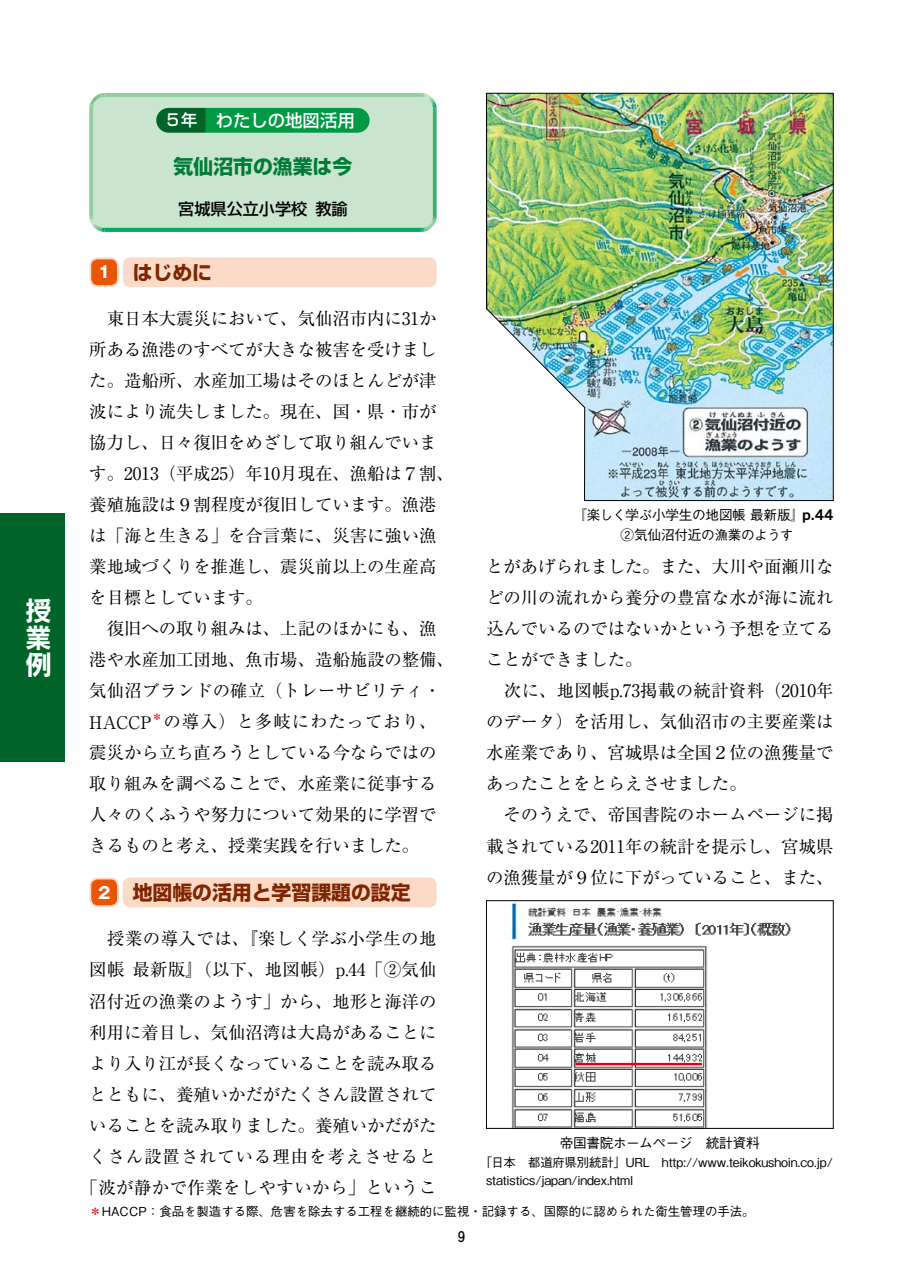
<style>
.page{position:relative;width:903px;height:1275px;background:#fff}
.page>*{position:absolute;margin:0;border:0;box-sizing:border-box;transform-origin:0 0}
.t1{font:27.3px/27.3px "Rodin Pro B";color:#fff;text-align:justify}
.t2{font:700 19.78px "Shin Go Pro";color:#7f2500}
.t3{font:700 19.78px "Shin Go Pro";color:#007c36}
.t4{font:17.32px/31px "Ryumin Pro";color:#000}
.t5{font:500 17.32px "Shin Go Pro";color:#fff}
.t6{font:500 16.1px "Shin Go Pro";color:#000}
.t7{font:500 13.65px/19.8px "Gothic BBB Pro";letter-spacing:-.02em;color:#000;text-align:center}
.t8{font:500 13.65px "Jun 34 Pro";color:#000}
.t9{font:500 12.42px/18.6px "Gothic BBB Pro";letter-spacing:-.005em;color:#000}
.s1{font-size:16.1px}
.s2{font-family:"Gothic MB101 Pro";font-size:16.1px;color:#fff}
.s3{font-family:"Rodin Pro B";font-weight:400}
.s4{color:#e60012}
</style>
<div class="page">
<div style="left:90px;top:258px;width:28px;height:28px;background:#ea5504;border-radius:7px"></div>
<div style="left:89px;top:257px;width:30px;height:30px;border:2px solid #fbdac8;border-radius:7px"></div>
<div style="left:123px;top:257px;width:314px;height:30px;background:#fbdac8;border-radius:7px"></div>
<div style="left:90px;top:878px;width:28px;height:28px;background:#ea5504;border-radius:7px"></div>
<div style="left:89px;top:877px;width:30px;height:30px;border:2px solid #fbdac8;border-radius:7px"></div>
<div style="left:123px;top:877px;width:314px;height:30px;background:#fbdac8;border-radius:7px"></div>
<div style="left:0;top:513px;width:64px;height:248px;background:#006428"></div>
<img style="left:486px;top:93px;width:348px;height:408px">
<img style="left:508px;top:902px;width:283px;height:225px">
<div style="left:486px;top:900px;width:347px;height:229px;border:1px solid #000"></div>
<hr style="left:575px;top:1063px;width:127px;height:2px;background:#e60012">
<div style="left:93px;top:97px;width:340px;height:131px;background:#cae5cd;border-radius:11px"></div>
<svg style="left:89px;top:133px;width:4px;height:84px"></svg>
<svg style="left:433px;top:133px;width:4px;height:84px"></svg>
<svg style="left:89px;top:217px;width:348px;height:15px"></svg>
<svg style="left:89px;top:93px;width:348px;height:40px"></svg>
<p class="t1" style="left:25px;top:595px;width:27px">授業例</p>
<p class="t5" style="left:165px;top:106px;width:191px"><span class="s1">５年</span> わたしの地図活用</p>
<p class="t3" style="left:174px;top:151px;width:180px">気仙沼市の漁業は今</p>
<p class="t6" style="left:178px;top:196px;width:171px">宮城県公立小学校教諭</p>
<p class="t2" style="left:98px;top:257px;width:116px"><span class="s2">1</span> はじめに</p>
<p class="t4" style="left:89px;top:302px;width:366px">　東日本大震災において、気仙沼市内に31か所ある漁港のすべてが大きな被害を受けました。造船所、水産加工場はそのほとんどが津波により流失しました。現在、国・県・市が協力し、日々復旧をめざして取り組んでいます。2013（平成25）年10月現在、漁船は７割、養殖施設は９割程度が復旧しています。漁港は「海と生きる」を合言葉に、災害に強い漁業地域づくりを推進し、震災前以上の生産高を目標としています。<br>　復旧への取り組みは、上記のほかにも、漁港や水産加工団地、魚市場、造船施設の整備、気仙沼ブランドの確立（トレーサビリティ・<br>HACCP<sup>＊</sup>の導入）と多岐にわたっており、震災から立ち直ろうとしている今ならではの取り組みを調べることで、水産業に従事する人々のくふうや努力について効果的に学習できるものと考え、授業実践を行いました。</p>
<p class="t2" style="left:98px;top:877px;width:314px"><span class="s2">2</span> 地図帳の活用と学習課題の設定</p>
<p class="t4" style="left:81px;top:922px;width:357px;text-align:center">　授業の導入では、『楽しく学ぶ小学生の地図帳 最新版』（以下、地図帳）p.44「②気仙沼付近の漁業のようす」から、地形と海洋の利用に着目し、気仙沼湾は大島があることにより入り江が長くなっていることを読み取るとともに、養殖いかだがたくさん設置されていることを読み取りました。養殖いかだがたくさん設置されている理由を考えさせると「波が静かで作業をしやすいから」というこ</p>
<p class="t7" style="left:573px;top:504px;width:262px">『楽しく学ぶ小学生の地図帳 最新版』<span class="s3">p.44<br></span>②気仙沼付近の漁業のようす</p>
<p class="t4" style="left:486px;top:550px;width:349px">とがあげられました。また、大川や面瀬川などの川の流れから養分の豊富な水が海に流れ込んでいるのではないかという予想を立てることができました。<br>　次に、地図帳p.73掲載の統計資料（2010年のデータ）を活用し、気仙沼市の主要産業は水産業であり、宮城県は全国２位の漁獲量であったことをとらえさせました。<br>　そのうえで、帝国書院のホームページに掲載されている2011年の統計を提示し、宮城県の漁獲量が９位に下がっていること、また、</p>
<p class="t7" style="left:560px;top:1131px;width:201px">帝国書院ホームページ　統計資料</p>
<p class="t9" style="left:486px;top:1151px;width:348px;text-indent:-6px">「日本　都道府県別統計」URL　http://www.teikokushoin.co.jp/ statistics/japan/index.html</p>
<p class="t9" style="left:89px;top:1201px;width:667px"><span class="s4">＊</span>HACCP：食品を製造する際、危害を除去する工程を継続的に監視・記録する、国際的に認められた衛生管理の手法。</p>
<p class="t8" style="left:458px;top:1226px;width:8px">9</p>
</div>
